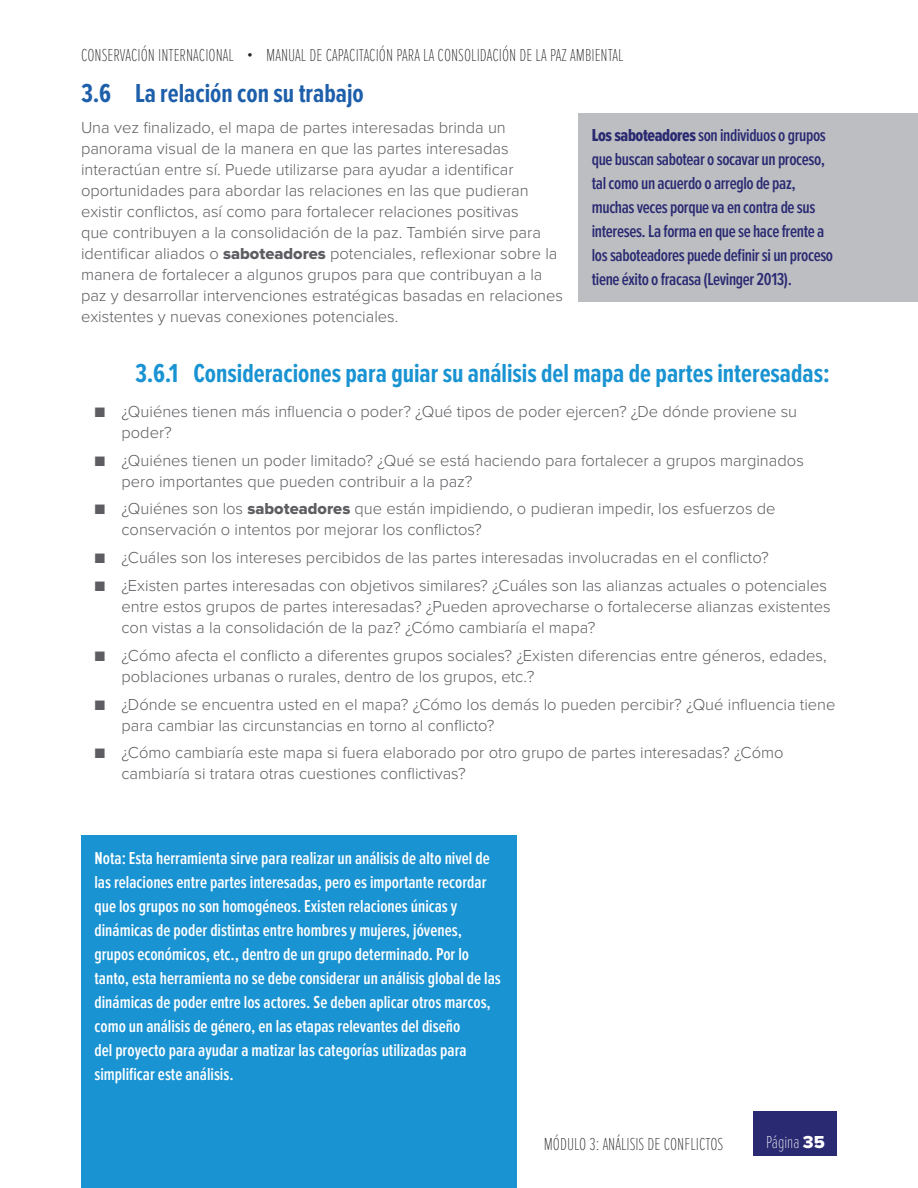
<style>
.page{position:relative;width:918px;height:1188px;background:#fff}
.page>*{position:absolute;margin:0;border:0;box-sizing:border-box;transform-origin:0 0}
.t1{font:700 27px "Proxima Nova Ex Cn";color:#1993d2}
.t2{font:700 27px "Proxima Nova Ex Cn";color:#1e5fab}
.t3{font:600 18px/24px "Proxima Nova Ex Cn";color:#fff}
.t4{font:600 18px/24px "Proxima Nova Ex Cn";letter-spacing:-.02em;color:#2a2a72}
.t5{font:100 18px "Proxima Nova Ex Cn";color:#232427}
.t6{font:100 18px "Proxima Nova Ex Cn";color:#fff}
.t7{font:300 16.5px/21px "Proxima Nova";color:#5e5d62}
.s1{font-family:"Proxima Nova Extrabld";font-weight:400}
.s2{font-family:"Proxima Nova Ex Cn Extrabld";font-weight:400}
</style>
<div class="page">
<div style="left:754px;top:1112px;width:83px;height:44px;background:#2a2a72"></div>
<div style="left:578px;top:113px;width:340px;height:189px;background:#bdbec2"></div>
<div style="left:81px;top:836px;width:435px;height:352px;background:#1993d2"></div>
<p class="t5" style="left:81px;top:45px;width:544px">CONSERVACIÓN INTERNACIONAL • MANUAL DE CAPACITACIÓN PARA LA CONSOLIDACIÓN DE LA PAZ AMBIENTAL</p>
<h1 class="t2" style="left:81px;top:78px;width:284px">3.6 La relación con su trabajo</h1>
<p class="t7" style="left:81px;top:118px;width:484px">Una vez finalizado, el mapa de partes interesadas brinda un panorama visual de la manera en que las partes interesadas interactúan entre sí. Puede utilizarse para ayudar a identificar oportunidades para abordar las relaciones en las que pudieran existir conflictos, así como para fortalecer relaciones positivas<br>que contribuyen a la consolidación de la paz. También sirve para identificar aliados o <span class="s1">saboteadores</span> potenciales, reflexionar sobre la manera de fortalecer a algunos grupos para que contribuyan a la paz y desarrollar intervenciones estratégicas basadas en relaciones existentes y nuevas conexiones potenciales.</p>
<h1 class="t1" style="left:135px;top:359px;width:696px">3.6.1 Consideraciones para guiar su análisis del mapa de partes interesadas:</h1>
<p class="t7" style="left:121px;top:401px;width:677px;text-indent:-27px">■ ¿Quiénes tienen más influencia o poder? ¿Qué tipos de poder ejercen? ¿De dónde proviene su poder?</p>
<p class="t7" style="left:121px;top:450px;width:684px;text-indent:-27px">■ ¿Quiénes tienen un poder limitado? ¿Qué se está haciendo para fortalecer a grupos marginados pero importantes que pueden contribuir a la paz?</p>
<p class="t7" style="left:121px;top:499px;width:656px;text-indent:-27px">■ ¿Quiénes son los <span class="s1">saboteadores</span> que están impidiendo, o pudieran impedir, los esfuerzos de conservación o intentos por mejorar los conflictos?</p>
<p class="t7" style="left:94px;top:547px;width:676px">■ ¿Cuáles son los intereses percibidos de las partes interesadas involucradas en el conflicto?</p>
<p class="t7" style="left:121px;top:575px;width:711px;text-indent:-27px">■ ¿Existen partes interesadas con objetivos similares? ¿Cuáles son las alianzas actuales o potenciales entre estos grupos de partes interesadas? ¿Pueden aprovecharse o fortalecerse alianzas existentes con vistas a la consolidación de la paz? ¿Cómo cambiaría el mapa?</p>
<p class="t7" style="left:121px;top:645px;width:707px;text-indent:-27px">■ ¿Cómo afecta el conflicto a diferentes grupos sociales? ¿Existen diferencias entre géneros, edades, poblaciones urbanas o rurales, dentro de los grupos, etc.?</p>
<p class="t7" style="left:121px;top:694px;width:716px;text-indent:-27px">■ ¿Dónde se encuentra usted en el mapa? ¿Cómo los demás lo pueden percibir? ¿Qué influencia tiene para cambiar las circunstancias en torno al conflicto?</p>
<p class="t7" style="left:121px;top:742px;width:664px;text-indent:-27px">■ ¿Cómo cambiaría este mapa si fuera elaborado por otro grupo de partes interesadas? ¿Cómo cambiaría si tratara otras cuestiones conflictivas?</p>
<p class="t4" style="left:592px;top:123px;width:243px"><span class="s2">Los saboteadores</span> son individuos o grupos que buscan sabotear o socavar un proceso, tal como un acuerdo o arreglo de paz, muchas veces porque va en contra de sus intereses. La forma en que se hace frente a los saboteadores puede definir si un proceso tiene éxito o fracasa (Levinger 2013).</p>
<p class="t3" style="left:94px;top:846px;width:408px">Nota: Esta herramienta sirve para realizar un análisis de alto nivel de las relaciones entre partes interesadas, pero es importante recordar que los grupos no son homogéneos. Existen relaciones únicas y dinámicas de poder distintas entre hombres y mujeres, jóvenes, grupos económicos, etc., dentro de un grupo determinado. Por lo tanto, esta herramienta no se debe considerar un análisis global de las dinámicas de poder entre los actores. Se deben aplicar otros marcos, como un análisis de género, en las etapas relevantes del diseño<br>del proyecto para ayudar a matizar las categorías utilizadas para simplificar este análisis.</p>
<p class="t5" style="left:544px;top:1134px;width:181px">MÓDULO 3: ANÁLISIS DE CONFLICTOS</p>
<p class="t6" style="left:771px;top:1131px;width:51px">PAGE <span class="s1">35</span></p>
<p class="t6" style="left:766px;top:1132px;width:60px">PÁGINA <span class="s1">35</span></p>
</div>
